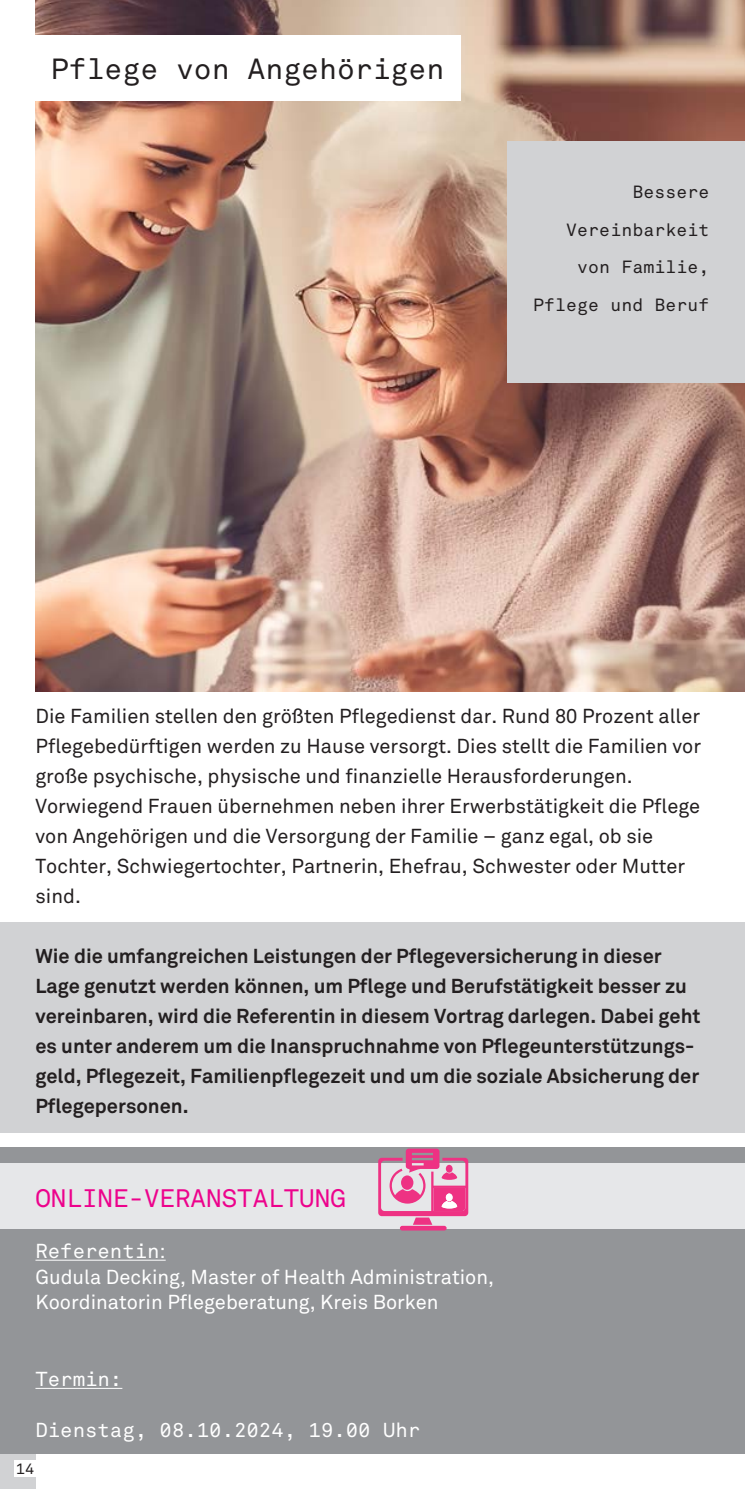
<style>
.page{position:relative;width:745px;height:1489px;background:#fff}
.page>*{position:absolute;margin:0;border:0;box-sizing:border-box;transform-origin:0 0}
.t1{font:28.75px "Akkurat Mono";color:#231f20}
.t2{font:25px "Akkurat Mono";color:#ed028c}
.t3{font:20px/30px "Akkurat";color:#231f20}
.t4{font:700 20px/30px "Akkurat";color:#231f20}
.t5{font:20px/25.5px "Akkurat";color:#fff}
.t6{font:20px "Akkurat Mono";color:#fff}
.t7{font:17.5px/37.5px "Akkurat Mono";letter-spacing:.01em;color:#231f20;text-align:right}
.t8{font:15px "Akkurat Mono";color:#231f20}
.s1{font-family:"Akkurat"}
</style>
<div class="page">
<div style="left:0;top:1453px;width:35px;height:35px;background:#d1d2d4"></div>
<div style="left:14px;top:1460px;width:26px;height:16px;background:#fff"></div>
<img style="left:35px;top:0;width:709px;height:691px">
<div style="left:507px;top:141px;width:237px;height:242px;background:#d1d2d4"></div>
<div style="left:0;top:921px;width:744px;height:211px;background:#d1d2d4"></div>
<div style="left:35px;top:35px;width:426px;height:66px;background:#fff"></div>
<div style="left:0;top:1146px;width:744px;height:307px;background:#939598"></div>
<div style="left:0;top:1163px;width:744px;height:65px;background:#e6e7e9"></div>
<hr style="left:35px;top:1259px;width:131px;height:1px;background:#fff">
<hr style="left:35px;top:1387px;width:87px;height:1px;background:#fff">
<div style="left:399px;top:1225px;width:47px;height:5px;background:#ee3283;border-radius:2px"></div>
<svg style="left:378px;top:1148px;width:90px;height:76px"></svg>
<h1 class="t1" style="left:51px;top:51px;width:394px">Pflege von Angehörigen</h1>
<p class="t7" style="left:532px;top:174px;width:178px">Bessere<br>Vereinbarkeit von Familie,<br>Pflege und Beruf</p>
<p class="t3" style="left:35px;top:701px;width:666px">Die Familien stellen den größten Pflegedienst dar. Rund 80 Prozent aller Pflegebedürftigen werden zu Hause versorgt. Dies stellt die Familien vor große psychische, physische und finanzielle Herausforderungen.<br>Vorwiegend Frauen übernehmen neben ihrer Erwerbstätigkeit die Pflege von Angehörigen und die Versorgung der Familie – ganz egal, ob sie Tochter, Schwiegertochter, Partnerin, Ehefrau, Schwester oder Mutter sind.</p>
<p class="t4" style="left:35px;top:941px;width:666px">Wie die umfangreichen Leistungen der Pflegeversicherung in dieser Lage genutzt werden können, um Pflege und Berufstätigkeit besser zu vereinbaren, wird die Referentin in diesem Vortrag darlegen. Dabei geht es unter anderem um die Inanspruchnahme von Pflegeunterstützungs&shy;geld, Pflegezeit, Familienpflegezeit und um die soziale Absicherung der Pflegepersonen.</p>
<p class="t2" style="left:35px;top:1182px;width:311px">ONLINE-VERANSTALTUNG</p>
<p class="t6" style="left:35px;top:1238px;width:132px">Referentin<span class="s1">:</span></p>
<p class="t5" style="left:35px;top:1264px;width:460px">Gudula Decking, Master of Health Administration,<br>Koordinatorin Pflegeberatung, Kreis Borken</p>
<p class="t6" style="left:35px;top:1366px;width:88px">Termin:</p>
<p class="t6" style="left:35px;top:1418px;width:386px">Dienstag, 08.10.2024, 19.00 Uhr</p>
<p class="t8" style="left:16px;top:1459px;width:20px">14</p>
</div>
